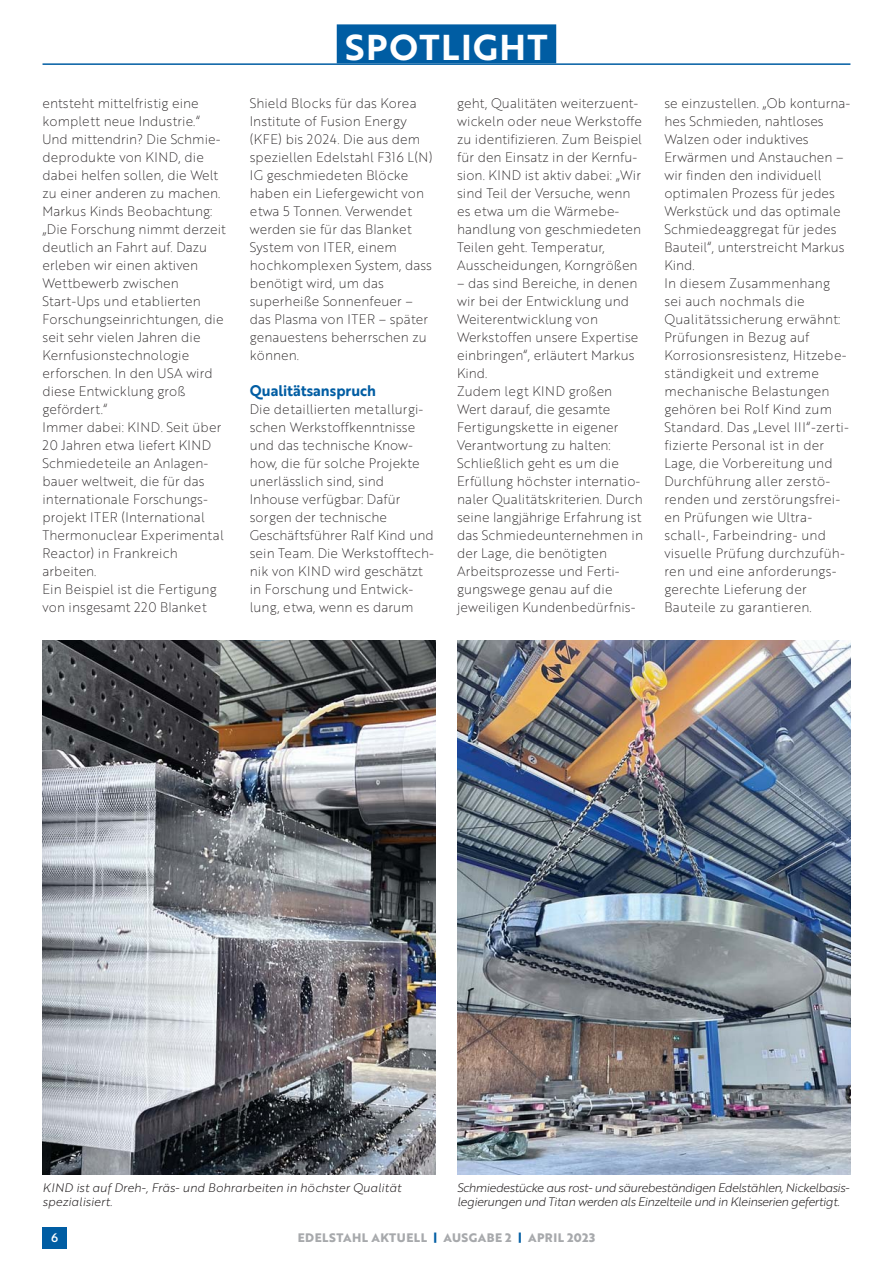
<style>
.page{position:relative;width:893px;height:1263px;background:#fff}
.page>*{position:absolute;margin:0;border:0;box-sizing:border-box;transform-origin:0 0}
.t1{font:34.95px "Brother 1816 Bold";letter-spacing:.04em;color:#fff}
.t2{font:15px "Brother 1816 Bold";color:#005da3;scale:.96 1}
.t3{font:13.5px/18px "Brother 1816 Thin";letter-spacing:.005em;color:#231f20;scale:.96 1}
.t4{font:12px/14.4px "Brother 1816 Light Italic";letter-spacing:-.04em;color:#231f20}
.t5{font:12px/14.4px "Brother 1816 Light Italic";letter-spacing:-.005em;color:#231f20}
.t6{font:700 12px "Brother 1816 Extra";letter-spacing:.04em;color:#a7a9ac}
.t7{font:12px "Brother 1816 Medium";color:#fff}
.s1{color:#005da3}
</style>
<div class="page">
<div style="left:43px;top:1227px;width:24px;height:21px;background:#005da3"></div>
<div style="left:337px;top:24px;width:219px;height:39px;background:#005da3"></div>
<hr style="left:43px;top:63px;width:807px;height:2px;background:#005da3">
<img style="left:457px;top:640px;width:393px;height:534px">
<img style="left:43px;top:640px;width:393px;height:534px">
<h1 class="t1" style="left:345px;top:35px;width:204px">SPOTLIGHT</h1>
<p class="t3" style="left:43px;top:96px;width:192px">entsteht mittelfristig eine komplett neue Industrie.“<br>Und mittendrin? Die Schmie&shy;deprodukte von KIND, die dabei helfen sollen, die Welt zu einer anderen zu machen.<br>Markus Kinds Beobachtung: „Die Forschung nimmt derzeit deutlich an Fahrt auf. Dazu erleben wir einen aktiven<br>Wettbewerb zwischen<br>Start-Ups und etablierten<br>Forschungseinrichtungen, die seit sehr vielen Jahren die<br>Kernfusionstechnologie erforschen. In den USA wird diese Entwicklung groß gefördert.“<br>Immer dabei: KIND. Seit über<br>20 Jahren etwa liefert KIND<br>Schmiedeteile an Anlagen&shy;bauer weltweit, die für das internationale Forschungs&shy;projekt ITER (International<br>Thermonuclear Experimental<br>Reactor) in Frankreich arbeiten.<br>Ein Beispiel ist die Fertigung von insgesamt 220 Blanket</p>
<p class="t3" style="left:250px;top:96px;width:192px">Shield Blocks für das Korea<br>Institute of Fusion Energy (KFE) bis 2024. Die aus dem speziellen Edelstahl F316 L(N)<br>IG geschmiedeten Blöcke haben ein Liefergewicht von etwa 5 Tonnen. Verwendet werden sie für das Blanket<br>System von ITER, einem hochkomplexen System, dass benötigt wird, um das superheiße Sonnenfeuer – das Plasma von ITER – später genauestens beherrschen zu können.</p>
<p class="t2" style="left:250px;top:385px;width:133px">Qualitätsanspruch</p>
<p class="t3" style="left:250px;top:402px;width:194px">Die detaillierten metallurgi&shy;schen Werkstoffkenntnisse und das technische Know&shy;how, die für solche Projekte unerlässlich sind, sind<br>Inhouse verfügbar: Dafür sorgen der technische<br>Geschäftsführer Ralf Kind und sein Team. Die Werkstofftech&shy;nik von KIND wird geschätzt in Forschung und Entwick&shy;lung, etwa, wenn es darum</p>
<p class="t3" style="left:457px;top:96px;width:194px">geht, Qualitäten weiterzuent&shy;wickeln oder neue Werkstoffe zu identifizieren. Zum Beispiel für den Einsatz in der Kernfu&shy;sion. KIND ist aktiv dabei: „Wir sind Teil der Versuche, wenn es etwa um die Wärmebe&shy;handlung von geschmiedeten<br>Teilen geht. Temperatur,<br>Ausscheidungen, Korngrößen</p>
<p class="t3" style="left:457px;top:276px;width:195px">– das sind Bereiche, in denen wir bei der Entwicklung und<br>Weiterentwicklung von<br>Werkstoffen unsere Expertise einbringen“, erläutert Markus<br>Kind.<br>Zudem legt KIND großen<br>Wert darauf, die gesamte<br>Fertigungskette in eigener<br>Verantwortung zu halten:<br>Schließlich geht es um die<br>Erfüllung höchster internatio&shy;naler Qualitätskriterien. Durch seine langjährige Erfahrung ist das Schmiedeunternehmen in der Lage, die benötigten<br>Arbeitsprozesse und Ferti&shy;gungswege genau auf die jeweiligen Kundenbedürfnis-</p>
<p class="t3" style="left:664px;top:96px;width:195px">se einzustellen. „Ob konturna&shy;hes Schmieden, nahtloses<br>Walzen oder induktives<br>Erwärmen und Anstauchen – wir finden den individuell optimalen Prozess fü r jedes<br>Werkstü ck und das optimale<br>Schmiedeaggregat fü r jedes<br>Bauteil“, unterstreicht Markus<br>Kind.<br>In diesem Zusammenhang sei auch nochmals die<br>Qualitätssicherung erwähnt:<br>Prüfungen in Bezug auf<br>Korrosionsresistenz, Hitzebe&shy;ständigkeit und extreme mechanische Belastungen gehören bei Rolf Kind zum<br>Standard. Das „Level III“-zerti&shy;fizierte Personal ist in der<br>Lage, die Vorbereitung und<br>Durchführung aller zerstö&shy;renden und zerstörungsfrei&shy;en Prüfungen wie Ultra&shy;schall-, Farbeindring- und visuelle Prüfung durchzufüh&shy;ren und eine anforderungs&shy;gerechte Lieferung der<br>Bauteile zu garantieren.</p>
<p class="t5" style="left:43px;top:1182px;width:360px">KIND ist auf Dreh-, Fräs- und Bohrarbeiten in höchster Qualität spezialisiert.</p>
<p class="t4" style="left:457px;top:1182px;width:394px">Schmiedestücke aus rost- und säurebeständigen Edelstählen, Nickelbasis&shy;legierungen und Titan werden als Einzelteile und in Kleinserien gefertigt.</p>
<p class="t7" style="left:51px;top:1233px;width:9px">6</p>
<p class="t6" style="left:298px;top:1233px;width:299px">EDELSTAHL AKTUELL <span class="s1">|</span> AUSGABE 2 <span class="s1">|</span> APRIL 2023</p>
</div>
